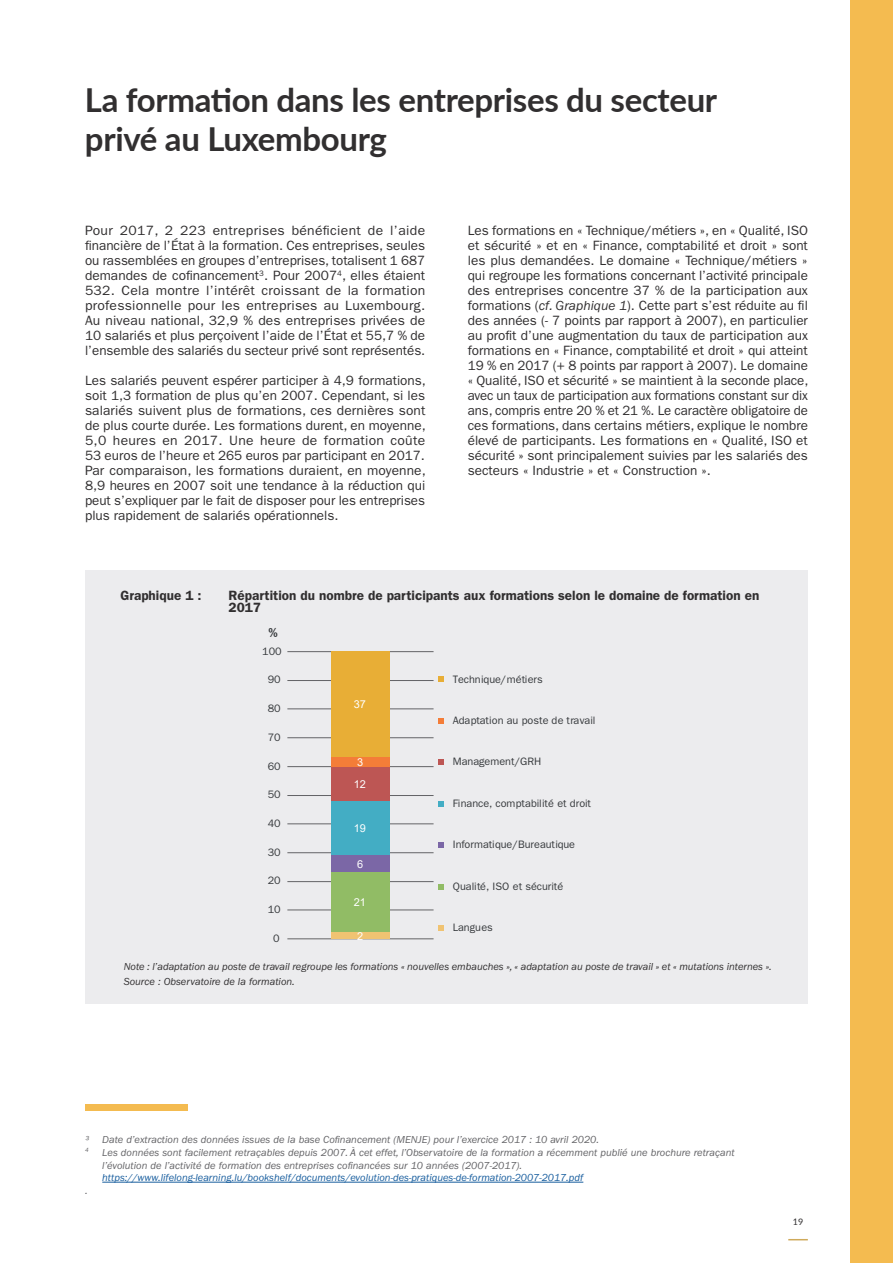
<style>
.page{position:relative;width:893px;height:1263px;background:#fff}
.page>*{position:absolute;margin:0;border:0;box-sizing:border-box;transform-origin:0 0}
.Titre{font:700 33px/39.6px "Lato";letter-spacing:-.01em;color:#312f30}
.body_copy{font:13.5px/15px "ITC Franklin Gothic Std";color:#312f30;text-align:justify}
.intro{font:600 13.5px/12px "ITC Franklin Gothic Std";color:#312f30}
.t1{font:600 13.2px "ITC Franklin Gothic Std";color:#36393c}
.t2{font:10.95px "Arial";letter-spacing:-.005em;color:#fff}
.t3{font:10.8px "ITC Franklin Gothic Std";letter-spacing:-.005em;color:#36393c}
.note{font:italic 10.5px/12.6px "ITC Franklin Gothic Std";color:#636366}
.t4{font:italic 10.5px "ITC Franklin Gothic Std";color:#312f30}
.note-2{font:italic 10.5px "ITC Franklin Gothic Std";color:#175d9e}
.t5{font:9px "Lato";color:#312f30}
.note-3{font:italic 6.15px "ITC Franklin Gothic Std";color:#636366}
.s1{font-style:italic}
</style>
<div class="page">
<div style="left:850px;top:0;width:43px;height:1263px;background:#f4bb50"></div>
<svg style="left:788px;top:1239px;width:20px;height:1px"></svg>
<hr style="left:102px;top:1182px;width:481px;height:1px;background:#175d9e">
<div style="left:85px;top:1104px;width:102px;height:7px;background:#f4bb50"></div>
<div style="left:85px;top:570px;width:722px;height:433px;background:#ececee"></div>
<hr style="left:287px;top:651px;width:147px;height:1px;background:#636366">
<hr style="left:287px;top:680px;width:147px;height:1px;background:#636366">
<hr style="left:287px;top:709px;width:147px;height:1px;background:#636366">
<hr style="left:287px;top:737px;width:147px;height:1px;background:#636366">
<hr style="left:287px;top:766px;width:147px;height:1px;background:#636366">
<hr style="left:287px;top:795px;width:147px;height:1px;background:#636366">
<hr style="left:287px;top:823px;width:147px;height:1px;background:#636366">
<hr style="left:287px;top:852px;width:147px;height:1px;background:#636366">
<hr style="left:287px;top:881px;width:147px;height:1px;background:#636366">
<hr style="left:287px;top:910px;width:147px;height:1px;background:#636366">
<hr style="left:287px;top:938px;width:147px;height:1px;background:#636366">
<div style="left:331px;top:932px;width:58px;height:7px;background:#f0c372"></div>
<div style="left:331px;top:872px;width:58px;height:60px;background:#91bc65"></div>
<div style="left:331px;top:854px;width:58px;height:18px;background:#7b67a6"></div>
<div style="left:331px;top:801px;width:58px;height:53px;background:#43adc4"></div>
<div style="left:331px;top:767px;width:58px;height:34px;background:#bd5654"></div>
<div style="left:331px;top:757px;width:58px;height:10px;background:#f47d38"></div>
<div style="left:331px;top:652px;width:58px;height:105px;background:#e8ae36"></div>
<svg style="left:438px;top:676px;width:5px;height:6px"></svg>
<svg style="left:438px;top:718px;width:5px;height:5px"></svg>
<svg style="left:438px;top:759px;width:5px;height:6px"></svg>
<svg style="left:438px;top:801px;width:5px;height:5px"></svg>
<svg style="left:438px;top:842px;width:5px;height:6px"></svg>
<svg style="left:438px;top:884px;width:5px;height:5px"></svg>
<svg style="left:438px;top:925px;width:5px;height:6px"></svg>
<p class="Titre" style="left:85px;top:78px;width:634px">La formation dans les entreprises du secteur privé au Luxembourg</p>
<p class="body_copy" style="left:85px;top:223px;width:342px">Pour 2017, 2 223 entreprises bénéficient de l’aide financière de l’État à la formation. Ces entreprises, seules ou rassemblées en groupes d’entreprises, totalisent 1 687 demandes de cofinancement<sup>3</sup>. Pour 2007<sup>4</sup>, elles étaient 532. Cela montre l’intérêt croissant de la formation professionnelle pour les entreprises au Luxembourg.<br>Au niveau national, 32,9 % des entreprises privées de 10 salariés et plus perçoivent l’aide de l’État et 55,7 % de l’ensemble des salariés du secteur privé sont représentés.</p>
<p class="body_copy" style="left:85px;top:373px;width:342px">Les salariés peuvent espérer participer à 4,9 formations, soit 1,3 formation de plus qu’en 2007. Cependant, si les salariés suivent plus de formations, ces dernières sont de plus courte durée. Les formations durent, en moyenne, 5,0 heures en 2017. Une heure de formation coûte 53 euros de l’heure et 265 euros par participant en 2017.<br>Par comparaison, les formations duraient, en moyenne, 8,9 heures en 2007 soit une tendance à la réduction qui peut s’expliquer par le fait de disposer pour les entreprises plus rapidement de salariés opérationnels.</p>
<p class="body_copy" style="left:468px;top:223px;width:342px">Les formations en « Technique/métiers », en « Qualité, ISO et sécurité » et en « Finance, comptabilité et droit » sont les plus demandées. Le domaine « Technique/métiers » qui regroupe les formations concernant l’activité principale des entreprises concentre 37 % de la participation aux formations (<span class="s1">cf. Graphique 1</span>). Cette part s’est réduite au fil des années (- 7 points par rapport à 2007), en particulier au profit d’une augmentation du taux de participation aux formations en « Finance, comptabilité et droit » qui atteint 19 % en 2017 (+ 8 points par rapport à 2007). Le domaine « Qualité, ISO et sécurité » se maintient à la seconde place, avec un taux de participation aux formations constant sur dix ans, compris entre 20 % et 21 %. Le caractère obligatoire de ces formations, dans certains métiers, explique le nombre élevé de participants. Les formations en « Qualité, ISO et sécurité » sont principalement suivies par les salariés des secteurs « Industrie » et « Construction ».</p>
<p class="intro" style="left:121px;top:590px;width:83px">Graphique 1 :</p>
<p class="intro" style="left:229px;top:590px;width:532px">Répartition du nombre de participants aux formations selon le domaine de formation en<br>2017</p>
<p class="t1" style="left:268px;top:625px;width:11px">%</p>
<p class="t3" style="left:262px;top:645px;width:21px">100</p>
<p class="t3" style="left:268px;top:673px;width:15px">90</p>
<p class="t3" style="left:268px;top:702px;width:15px">80</p>
<p class="t3" style="left:268px;top:731px;width:15px">70</p>
<p class="t3" style="left:268px;top:760px;width:15px">60</p>
<p class="t3" style="left:268px;top:788px;width:15px">50</p>
<p class="t3" style="left:268px;top:817px;width:15px">40</p>
<p class="t3" style="left:268px;top:846px;width:15px">30</p>
<p class="t3" style="left:268px;top:874px;width:15px">20</p>
<p class="t3" style="left:268px;top:903px;width:15px">10</p>
<p class="t3" style="left:273px;top:932px;width:8px">0</p>
<p class="t2" style="left:354px;top:697px;width:14px">37</p>
<p class="t2" style="left:357px;top:754px;width:8px">3</p>
<p class="t2" style="left:354px;top:776px;width:14px">12</p>
<p class="t2" style="left:354px;top:820px;width:14px">19</p>
<p class="t2" style="left:357px;top:856px;width:8px">6</p>
<p class="t2" style="left:354px;top:895px;width:14px">21</p>
<p class="t2" style="left:357px;top:928px;width:8px">2</p>
<p class="t3" style="left:453px;top:673px;width:92px">Technique/métiers</p>
<p class="t3" style="left:453px;top:714px;width:144px">Adaptation au poste de travail</p>
<p class="t3" style="left:453px;top:755px;width:90px">Management/GRH</p>
<p class="t3" style="left:453px;top:797px;width:140px">Finance, comptabilité et droit</p>
<p class="t3" style="left:453px;top:838px;width:124px">Informatique/Bureautique</p>
<p class="t3" style="left:453px;top:880px;width:112px">Qualité, ISO et sécurité</p>
<p class="t3" style="left:453px;top:921px;width:42px">Langues</p>
<p class="t4" style="left:124px;top:961px;width:650px">Note : l’adaptation au poste de travail regroupe les formations « nouvelles embauches », « adaptation au poste de travail » et « mutations internes ».</p>
<p class="t4" style="left:124px;top:976px;width:173px">Source : Observatoire de la formation.</p>
<p class="note" style="left:85px;top:1134px;width:515px">3 Date d’extraction des données issues de la base Cofinancement (MENJE) pour l’exercice 2017 : 10 avril 2020.</p>
<p class="note-3" style="left:85px;top:1147px;width:5px">4</p>
<p class="note" style="left:102px;top:1146px;width:634px">Les données sont facilement retraçables depuis 2007. À cet effet, l’Observatoire de la formation a récemment publié une brochure retraçant l’évolution de l’activité de formation des entreprises cofinancées sur 10 années (2007-2017).</p>
<p class="note-2" style="left:102px;top:1172px;width:483px">https://www.lifelong-learning.lu/bookshelf/documents/evolution-des-pratiques-de-formation-2007-2017.pdf</p>
<p class="note" style="left:85px;top:1184px;width:4px">.</p>
<p class="t5" style="left:793px;top:1215px;width:12px">19</p>
</div>
